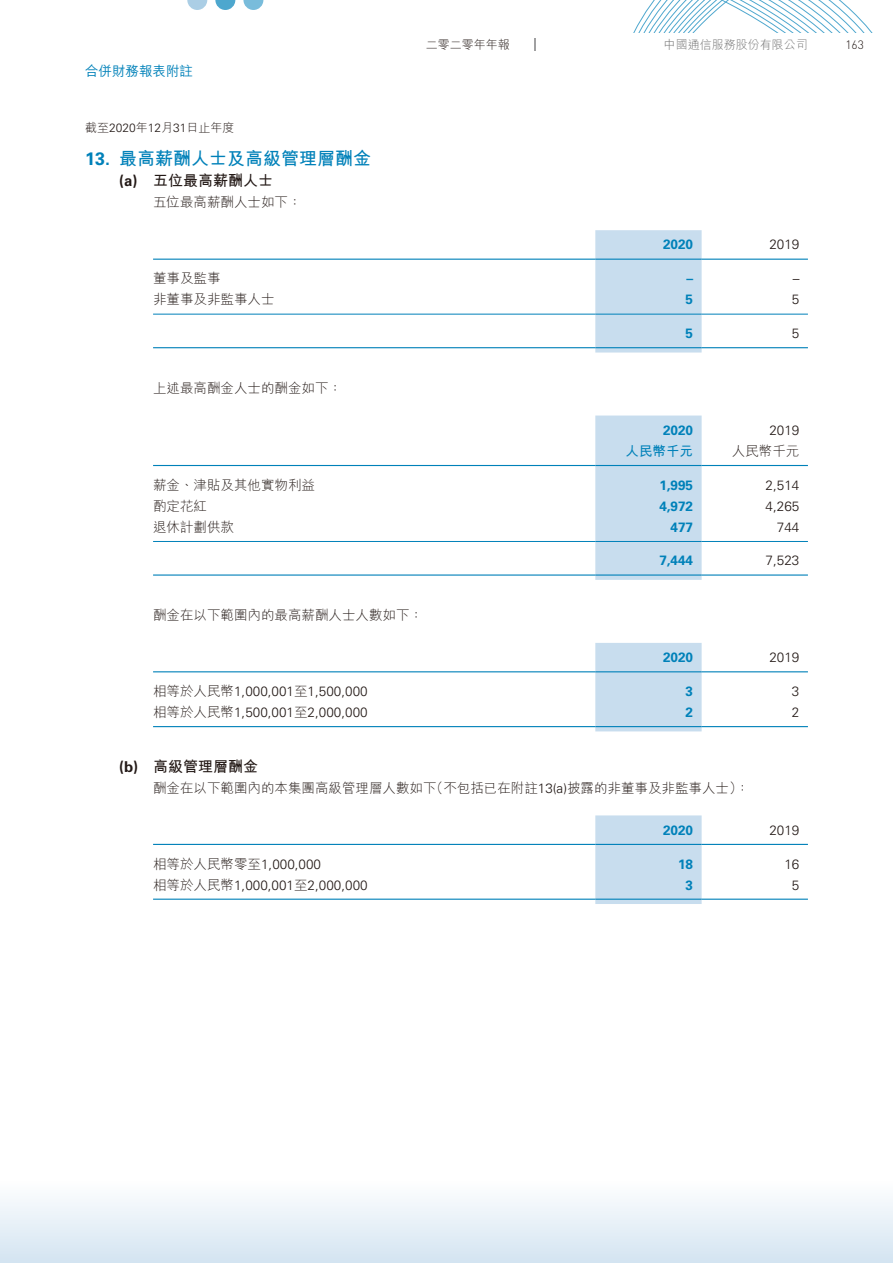
<style>
.page{position:relative;width:893px;height:1263px;background:#fff}
.page>*{position:absolute;margin:0;border:0;box-sizing:border-box;transform-origin:0 0}
.t1{font:700 18px "M Hei HK";color:#0081b9}
.t2{font:700 15px "M Hei HK";color:#231916}
.t3{font:300 13.5px "M Hei HK";color:#231916}
.t4{font:300 13.5px "Univers LT Std";color:#231916}
.t5{font:700 13.5px "Univers LT Std";color:#0081b9}
.t6{font:500 13.5px "M Hei HK";color:#0081b9}
.t7{font:700 13.5px "M Hei HK";color:#0081b9}
.t8{font:300 12px "M Hei HK";color:#231916}
.t9{font:300 12px "M Hei HK";color:#727272}
.t10{font:300 12px "DIN Pro";color:#231916}
.s1{font-family:"Univers LT Std"}
.s2{font-family:"M Hei HK"}
</style>
<div class="page">
<div style="left:0;top:1169px;width:893px;height:94px;background:linear-gradient(to bottom,#fff,#d4e4f1)"></div>
<svg style="left:534px;top:0;width:339px;height:51px"></svg>
<svg style="left:187px;top:0;width:20px;height:10px"></svg>
<svg style="left:215px;top:0;width:20px;height:10px"></svg>
<svg style="left:243px;top:0;width:20px;height:10px"></svg>
<div style="left:595px;top:230px;width:107px;height:122px;background:#c8ddee"></div>
<hr style="left:153px;top:259px;width:442px;height:1px;background:#0081b9">
<hr style="left:595px;top:259px;width:107px;height:1px;background:#0081b9">
<hr style="left:702px;top:259px;width:106px;height:1px;background:#0081b9">
<hr style="left:153px;top:314px;width:442px;height:1px;background:#0081b9">
<hr style="left:595px;top:314px;width:107px;height:1px;background:#0081b9">
<hr style="left:702px;top:314px;width:106px;height:1px;background:#0081b9">
<hr style="left:153px;top:347px;width:442px;height:1px;background:#0081b9">
<hr style="left:595px;top:347px;width:107px;height:1px;background:#0081b9">
<hr style="left:702px;top:347px;width:106px;height:1px;background:#0081b9">
<div style="left:595px;top:415px;width:107px;height:165px;background:#c8ddee"></div>
<hr style="left:153px;top:465px;width:442px;height:1px;background:#0081b9">
<hr style="left:595px;top:465px;width:107px;height:1px;background:#0081b9">
<hr style="left:702px;top:465px;width:106px;height:1px;background:#0081b9">
<hr style="left:153px;top:541px;width:442px;height:1px;background:#0081b9">
<hr style="left:595px;top:541px;width:107px;height:1px;background:#0081b9">
<hr style="left:702px;top:541px;width:106px;height:1px;background:#0081b9">
<hr style="left:153px;top:574px;width:442px;height:2px;background:#0081b9">
<hr style="left:595px;top:574px;width:107px;height:2px;background:#0081b9">
<hr style="left:702px;top:574px;width:106px;height:2px;background:#0081b9">
<div style="left:595px;top:643px;width:107px;height:88px;background:#c8ddee"></div>
<hr style="left:153px;top:671px;width:442px;height:1px;background:#0081b9">
<hr style="left:595px;top:671px;width:107px;height:1px;background:#0081b9">
<hr style="left:702px;top:671px;width:106px;height:1px;background:#0081b9">
<hr style="left:153px;top:726px;width:442px;height:1px;background:#0081b9">
<hr style="left:595px;top:726px;width:107px;height:1px;background:#0081b9">
<hr style="left:702px;top:726px;width:106px;height:1px;background:#0081b9">
<div style="left:595px;top:815px;width:107px;height:89px;background:#c8ddee"></div>
<hr style="left:153px;top:844px;width:442px;height:1px;background:#0081b9">
<hr style="left:595px;top:844px;width:107px;height:1px;background:#0081b9">
<hr style="left:702px;top:844px;width:106px;height:1px;background:#0081b9">
<hr style="left:153px;top:899px;width:442px;height:1px;background:#0081b9">
<hr style="left:595px;top:899px;width:107px;height:1px;background:#0081b9">
<hr style="left:702px;top:899px;width:106px;height:1px;background:#0081b9">
<p class="t6" style="left:85px;top:61px;width:109px">合併財務報表附註</p>
<p class="t8" style="left:85px;top:119px;width:151px">截至<span class="s1">2020</span>年<span class="s1">12</span>月<span class="s1">31</span>日止年度</p>
<h1 class="t1" style="left:85px;top:145px;width:288px"><span class="s1">13.</span> 最高薪酬人士及高級管理層酬金</h1>
<p class="t2" style="left:119px;top:170px;width:156px"><span class="s1">(a)</span> 五位最高薪酬人士</p>
<p class="t3" style="left:153px;top:193px;width:150px">五位最高薪酬人士如下：</p>
<p class="t8" style="left:426px;top:36px;width:85px">二零二零年年報</p>
<p class="t9" style="left:664px;top:36px;width:145px">中國通信服務股份有限公司</p>
<p class="t10" style="left:845px;top:36px;width:20px">163</p>
<p class="t5" style="left:663px;top:237px;width:32px">2020</p>
<p class="t4" style="left:769px;top:237px;width:32px">2019</p>
<p class="t3" style="left:153px;top:269px;width:69px">董事及監事</p>
<p class="t5" style="left:686px;top:271px;width:8px">–</p>
<p class="t4" style="left:793px;top:270px;width:8px">–</p>
<p class="t3" style="left:153px;top:290px;width:123px">非董事及非監事人士</p>
<p class="t5" style="left:686px;top:292px;width:9px">5</p>
<p class="t4" style="left:792px;top:291px;width:9px">5</p>
<p class="t5" style="left:686px;top:325px;width:9px">5</p>
<p class="t4" style="left:792px;top:325px;width:9px">5</p>
<p class="t3" style="left:153px;top:378px;width:190px">上述最高酬金人士的酬金如下：</p>
<p class="t5" style="left:663px;top:422px;width:32px">2020</p>
<p class="t4" style="left:769px;top:422px;width:32px">2019</p>
<p class="t7" style="left:626px;top:441px;width:69px">人民幣千元</p>
<p class="t3" style="left:732px;top:441px;width:69px">人民幣千元</p>
<p class="t3" style="left:153px;top:475px;width:163px">薪金、津貼及其他實物利益</p>
<p class="t5" style="left:659px;top:477px;width:35px">1,995</p>
<p class="t4" style="left:766px;top:477px;width:35px">2,514</p>
<p class="t3" style="left:153px;top:496px;width:55px">酌定花紅</p>
<p class="t5" style="left:659px;top:498px;width:35px">4,972</p>
<p class="t4" style="left:766px;top:498px;width:35px">4,265</p>
<p class="t3" style="left:153px;top:517px;width:82px">退休計劃供款</p>
<p class="t5" style="left:671px;top:519px;width:24px">477</p>
<p class="t4" style="left:777px;top:519px;width:24px">744</p>
<p class="t5" style="left:659px;top:553px;width:35px">7,444</p>
<p class="t4" style="left:766px;top:552px;width:35px">7,523</p>
<p class="t3" style="left:153px;top:606px;width:271px">酬金在以下範圍內的最高薪酬人士人數如下：</p>
<p class="t5" style="left:663px;top:649px;width:32px">2020</p>
<p class="t4" style="left:769px;top:649px;width:32px">2019</p>
<p class="t4" style="left:153px;top:683px;width:216px"><span class="s2">相等於人民幣</span>1,000,001<span class="s2">至</span>1,500,000</p>
<p class="t5" style="left:686px;top:683px;width:9px">3</p>
<p class="t4" style="left:792px;top:683px;width:9px">3</p>
<p class="t4" style="left:153px;top:704px;width:216px"><span class="s2">相等於人民幣</span>1,500,001<span class="s2">至</span>2,000,000</p>
<p class="t5" style="left:686px;top:704px;width:9px">2</p>
<p class="t4" style="left:792px;top:704px;width:9px">2</p>
<p class="t2" style="left:119px;top:755px;width:141px"><span class="s1">(b)</span> 高級管理層酬金</p>
<p class="t3" style="left:153px;top:778px;width:598px">酬金在以下範圍內的本集團高級管理層人數如下（不包括已在附註<span class="s1">13(a)</span>披露的非董事及非監事人士）：</p>
<p class="t5" style="left:663px;top:822px;width:32px">2020</p>
<p class="t4" style="left:769px;top:822px;width:32px">2019</p>
<p class="t4" style="left:153px;top:855px;width:170px"><span class="s2">相等於人民幣零至</span>1,000,000</p>
<p class="t5" style="left:678px;top:856px;width:17px">18</p>
<p class="t4" style="left:784px;top:855px;width:17px">16</p>
<p class="t4" style="left:153px;top:876px;width:216px"><span class="s2">相等於人民幣</span>1,000,001<span class="s2">至</span>2,000,000</p>
<p class="t5" style="left:686px;top:877px;width:9px">3</p>
<p class="t4" style="left:792px;top:876px;width:9px">5</p>
</div>
